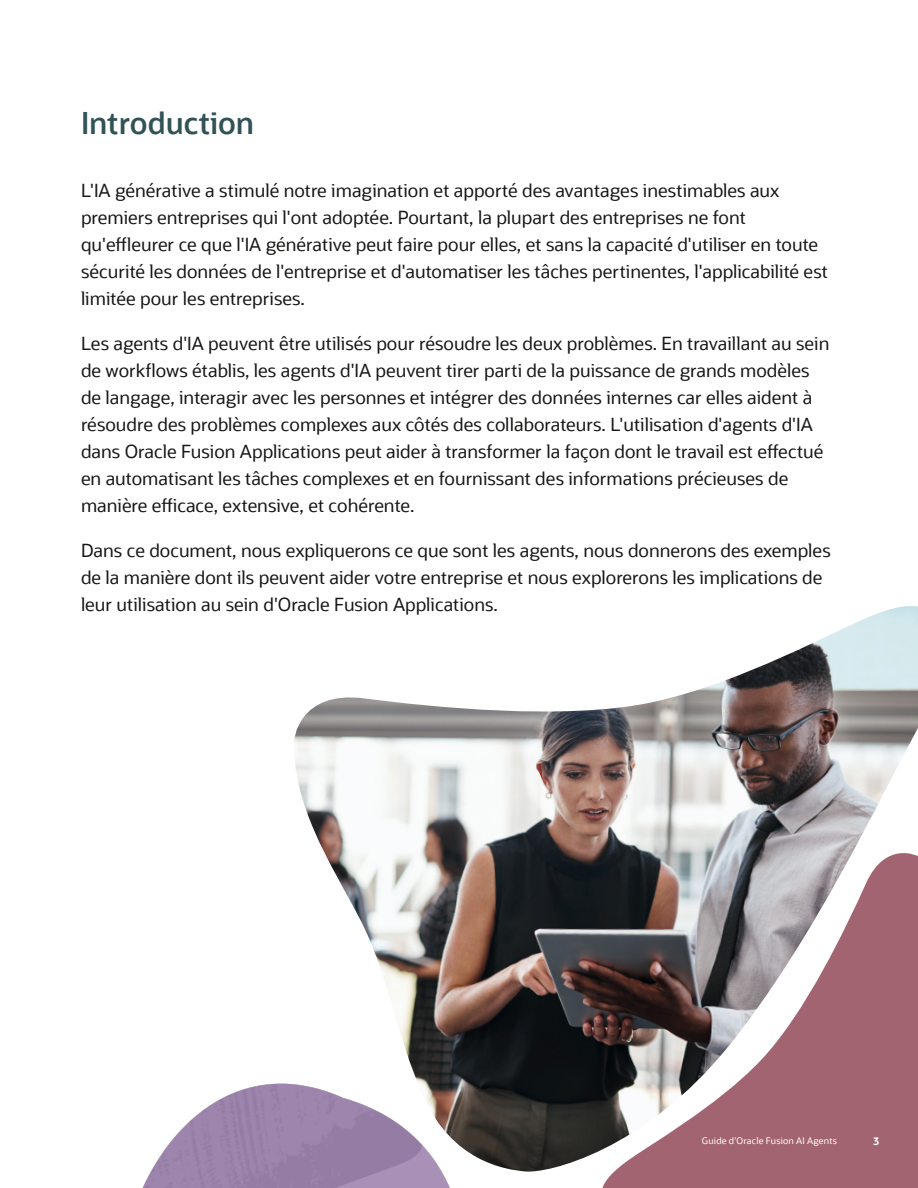
<style>
.page{position:relative;width:918px;height:1188px;background:#fff}
.page>*{position:absolute;margin:0;border:0;box-sizing:border-box;transform-origin:0 0}
.A___Headline{font:600 30px "Oracle Sans";color:#315357}
.A__Body_Text{font:18px/27px "Oracle Sans";color:#171615}
.t1{font:700 10.5px "Oracle Sans";color:#fff}
.t2{font:9px "Oracle Sans";letter-spacing:.025em;color:#fff}
</style>
<div class="page">
<img style="left:294px;top:606px;width:624px;height:566px">
<svg style="left:599px;top:840px;width:319px;height:348px;background:#9b7e85"></svg>
<img style="left:142px;top:1046px;width:370px;height:142px">
<p class="A___Headline" style="left:81px;top:104px;width:175px">Introduction</p>
<p class="A__Body_Text" style="left:81px;top:177px;width:749px">L'IA générative a stimulé notre imagination et apporté des avantages inestimables aux premiers entreprises qui l'ont adoptée. Pourtant, la plupart des entreprises ne font qu'effleurer ce que l'IA générative peut faire pour elles, et sans la capacité d'utiliser en toute sécurité les données de l'entreprise et d'automatiser les tâches pertinentes, l'applicabilité est limitée pour les entreprises.</p>
<p class="A__Body_Text" style="left:81px;top:330px;width:750px">Les agents d'IA peuvent être utilisés pour résoudre les deux problèmes. En travaillant au sein de workflows établis, les agents d'IA peuvent tirer parti de la puissance de grands modèles de langage, interagir avec les personnes et intégrer des données internes car elles aident à résoudre des problèmes complexes aux côtés des collaborateurs. L'utilisation d'agents d'IA dans Oracle Fusion Applications peut aider à transformer la façon dont le travail est effectué en automatisant les tâches complexes et en fournissant des informations précieuses de manière efficace, extensive, et cohérente.</p>
<p class="A__Body_Text" style="left:81px;top:537px;width:751px">Dans ce document, nous expliquerons ce que sont les agents, nous donnerons des exemples de la manière dont ils peuvent aider votre entreprise et nous explorerons les implications de leur utilisation au sein d'Oracle Fusion Applications.</p>
<p class="t2" style="left:702px;top:1135px;width:137px">Guide d'Oracle Fusion AI Agents</p>
<p class="t1" style="left:873px;top:1134px;width:7px">3</p>
</div>
